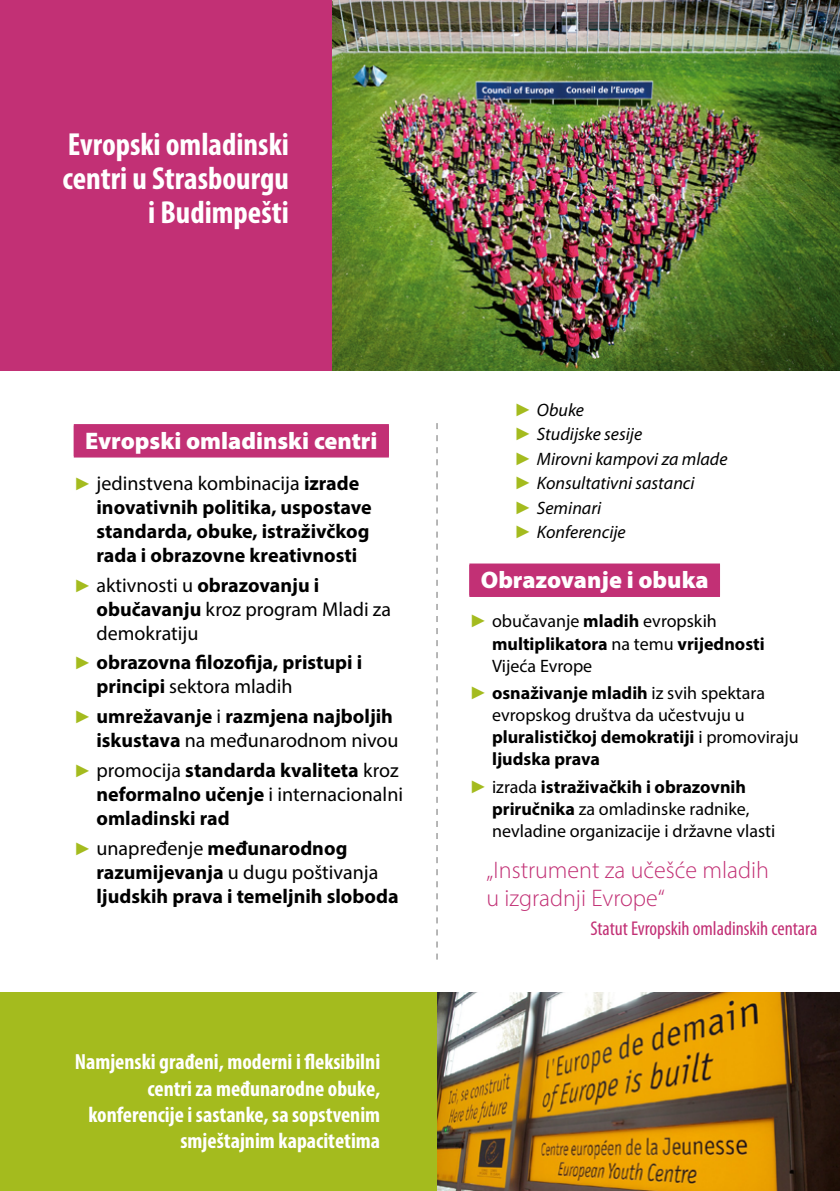
<style>
.page{position:relative;width:840px;height:1191px;background:#fff}
.page>*{position:absolute;margin:0;border:0;box-sizing:border-box;transform-origin:0 0}
.Texte{font:700 condensed 32px/34px "Myriad Pro";color:#fff;text-align:right}
.Texte-2{font:300 24px/28px "Myriad Pro";color:#c23075}
.Titre_grisé{font:900 24px "Myriad Pro";color:#fff}
.Texte-3{font:700 condensed 22px/26px "Myriad Pro";color:#fff;text-align:right}
.t1{font:700 20px/24px "Myriad Pro";color:#000}
.t2{font:20px/24px "Myriad Pro";color:#000}
.Texte-4{font:condensed 20px "Myriad Pro";color:#c23075}
.t3{font:18px/22px "Myriad Pro";color:#000}
.t4{font:700 18px/22px "Myriad Pro";color:#000}
.t5{font:italic 18px "Myriad Pro";color:#000}
.s1{font-family:"Arial";font-weight:400;font-size:18px;color:#a4bb1e}
.s2{font-weight:400}
.s3{font-family:"Arial";font-size:18px;color:#a4bb1e}
.s4{font-weight:700}
.s5{font-family:"Arial";font-style:normal;color:#a4bb1e}
.s6{font-family:"Arial";color:#a4bb1e}
.s7{font-family:"Arial";font-weight:400;color:#a4bb1e}
</style>
<div class="page">
<div style="left:0;top:992px;width:437px;height:199px;background:#a4bb1e"></div>
<div style="left:74px;top:425px;width:314px;height:32px;background:#c23075"></div>
<div style="left:74px;top:424px;width:314px;height:32px;background:#c23075"></div>
<div style="left:469px;top:565px;width:250px;height:32px;background:#c23075"></div>
<div style="left:469px;top:563px;width:250px;height:32px;background:#c23075"></div>
<div style="left:0;top:0;width:334px;height:371px;background:#c23075"></div>
<img style="left:332px;top:0;width:507px;height:371px">
<img style="left:437px;top:992px;width:402px;height:199px">
<svg style="left:436px;top:423px;width:1px;height:536px"></svg>
<p class="Texte" style="left:62px;top:127px;width:228px">Evropski omladinski centri u Strasbourgu i Budimpešti</p>
<p class="Titre_grisé" style="left:85px;top:425px;width:294px">Evropski omladinski centri</p>
<p class="t1" style="left:96px;top:470px;width:276px;text-indent:-23px"><span class="s1">►</span> <span class="s2">jedinstvena kombinacija</span> izrade inovativnih politika, uspostave standarda, obuke, istraživčkog rada i obrazovne kreativnosti</p>
<p class="t2" style="left:96px;top:573px;width:296px;text-indent:-23px"><span class="s3">►</span> aktivnosti u <span class="s4">obrazovanju i obučavanju</span> kroz program Mladi za demokratiju</p>
<p class="t1" style="left:96px;top:650px;width:267px;text-indent:-23px"><span class="s1">►</span> obrazovna filozofija, pristupi i principi <span class="s2">sektora mladih</span></p>
<p class="t1" style="left:74px;top:703px;width:326px;text-align:right"><span class="s1">►</span> umrežavanje <span class="s2">i</span> razmjena najboljih iskustava <span class="s2">na međunarodnom nivou</span></p>
<p class="t1" style="left:96px;top:757px;width:308px;text-indent:-23px"><span class="s1">►</span> <span class="s2">promocija</span> standarda kvaliteta <span class="s2">kroz </span>neformalno učenje <span class="s2">i internacionalni </span>omladinski rad</p>
<p class="t1" style="left:96px;top:835px;width:303px;text-indent:-23px"><span class="s1">►</span> <span class="s2">unapređenje</span> međunarodnog razumijevanja <span class="s2">u dugu poštivanja </span>ljudskih prava i temeljnih sloboda</p>
<p class="Texte-3" style="left:75px;top:1048px;width:307px">Namjenski građeni, moderni i fleksibilni centri za međunarodne obuke, konferencije i sastanke, sa sopstvenim smještajnim kapacitetima</p>
<p class="t5" style="left:514px;top:398px;width:71px"><span class="s5">►</span> Obuke</p>
<p class="t5" style="left:514px;top:423px;width:129px"><span class="s5">►</span> Studijske sesije</p>
<p class="t5" style="left:514px;top:447px;width:215px"><span class="s5">►</span> Mirovni kampovi za mlade</p>
<p class="t5" style="left:514px;top:472px;width:182px"><span class="s5">►</span> Konsultativni sastanci</p>
<p class="t5" style="left:514px;top:496px;width:88px"><span class="s5">►</span> Seminari</p>
<p class="t5" style="left:514px;top:521px;width:113px"><span class="s5">►</span> Konferencije</p>
<p class="Titre_grisé" style="left:480px;top:564px;width:229px">Obrazovanje i obuka</p>
<p class="t3" style="left:492px;top:610px;width:274px;text-indent:-23px"><span class="s6">►</span> obučavanje <span class="s4">mladih</span> evropskih <span class="s4">multiplikatora</span> na temu <span class="s4">vrijednosti<br></span>Vijeća Evrope</p>
<p class="t4" style="left:492px;top:681px;width:308px;text-indent:-23px"><span class="s7">►</span> osnaživanje mladih <span class="s2">iz svih spektara evropskog društva da učestvuju u </span>pluralističkoj demokratiji <span class="s2">i promoviraju </span>ljudska prava</p>
<p class="t3" style="left:492px;top:775px;width:285px;text-indent:-23px"><span class="s6">►</span> izrada <span class="s4">istraživačkih i obrazovnih priručnika</span> za omladinske radnike, nevladine organizacije i državne vlasti</p>
<p class="Texte-2" style="left:486px;top:855px;width:284px">„Instrument za učešće mladih u izgradnji Evrope“</p>
<p class="Texte-4" style="left:590px;top:916px;width:228px">Statut Evropskih omladinskih centara</p>
</div>
